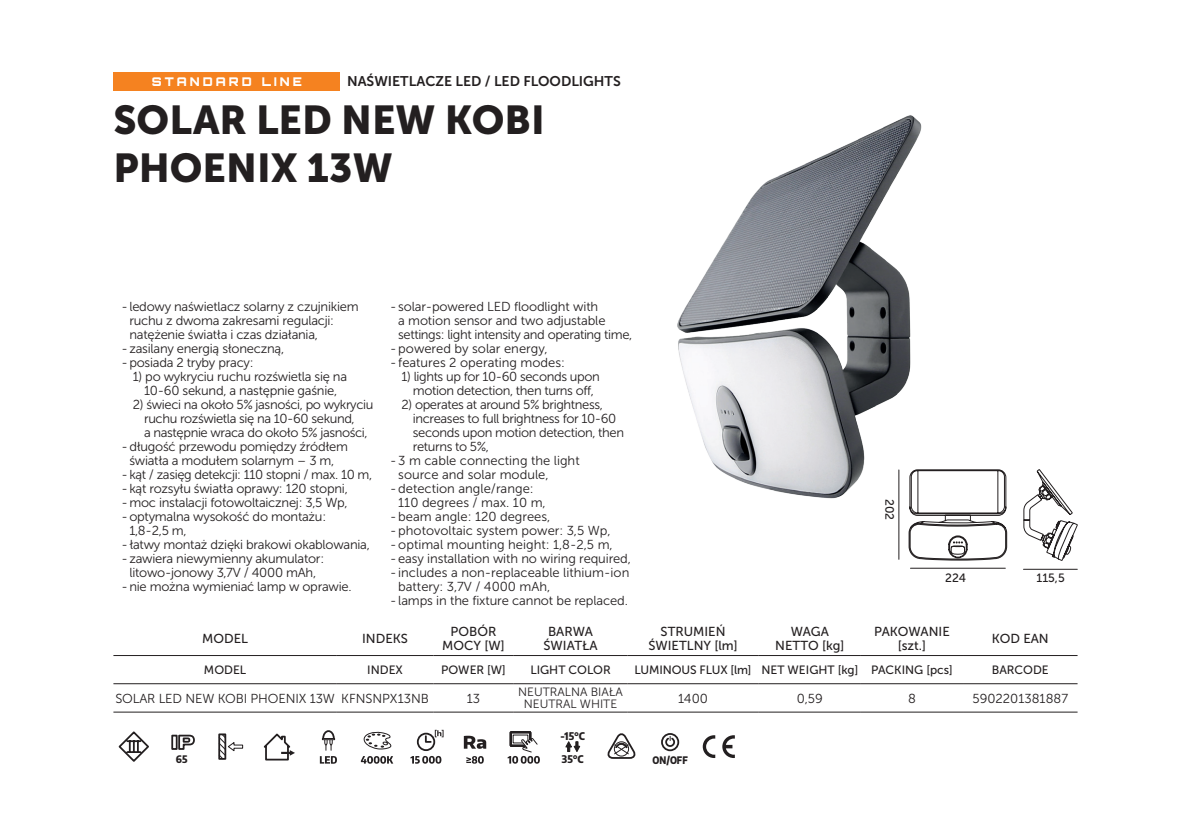
<style>
.page{position:relative;width:1191px;height:840px;background:#fff}
.page>*{position:absolute;margin:0;border:0;box-sizing:border-box;transform-origin:0 0}
.t1{font:40px/48px "Museo Sans 900";color:#231f20}
.t2{font:14px "Museo Sans 700";color:#231f20}
.t3{font:13px/14px "Museo Sans 300";letter-spacing:-.02em;color:#231f20;text-align:center}
.t4{font:13px "Museo Sans 300";color:#231f20}
.t5{font:13px/14px "Museo Sans 500";color:#231f20;text-align:center}
.t6{font:12px "Museo Sans 500";color:#231f20}
.t7{font:12px/12px "Museo Sans 300";color:#231f20;text-align:center}
.t8{font:900 12px "Orbitron";letter-spacing:.25em;color:#fff}
.t9{font:800 semi-condensed 10.4px "Encode Sans";color:#231f20}
.t10{font:800 semi-condensed 10.2px "Encode Sans";color:#231f20;scale:.92 1}
.t11{font:800 semi-condensed 10.2px "Encode Sans";color:#231f20}
</style>
<div class="page">
<img style="left:677px;top:115px;width:245px;height:403px">
<svg style="left:113px;top:655px;width:964px;height:30px"></svg>
<hr style="left:113px;top:654px;width:224px;height:1px;background:#231f20">
<hr style="left:337px;top:654px;width:96px;height:1px;background:#231f20">
<hr style="left:433px;top:654px;width:81px;height:1px;background:#231f20">
<hr style="left:514px;top:654px;width:113px;height:1px;background:#231f20">
<hr style="left:627px;top:654px;width:132px;height:1px;background:#231f20">
<hr style="left:759px;top:654px;width:102px;height:1px;background:#231f20">
<hr style="left:861px;top:654px;width:102px;height:1px;background:#231f20">
<hr style="left:963px;top:654px;width:114px;height:1px;background:#231f20">
<hr style="left:113px;top:683px;width:224px;height:1px;background:#231f20">
<hr style="left:337px;top:683px;width:96px;height:1px;background:#231f20">
<hr style="left:433px;top:683px;width:81px;height:1px;background:#231f20">
<hr style="left:514px;top:683px;width:113px;height:1px;background:#231f20">
<hr style="left:627px;top:683px;width:132px;height:1px;background:#231f20">
<hr style="left:759px;top:683px;width:102px;height:1px;background:#231f20">
<hr style="left:861px;top:683px;width:102px;height:1px;background:#231f20">
<hr style="left:963px;top:683px;width:114px;height:1px;background:#231f20">
<hr style="left:113px;top:711px;width:224px;height:1px;background:#231f20">
<hr style="left:337px;top:711px;width:96px;height:1px;background:#231f20">
<hr style="left:433px;top:711px;width:81px;height:1px;background:#231f20">
<hr style="left:514px;top:711px;width:113px;height:1px;background:#231f20">
<hr style="left:627px;top:711px;width:132px;height:1px;background:#231f20">
<hr style="left:759px;top:711px;width:102px;height:1px;background:#231f20">
<hr style="left:861px;top:711px;width:102px;height:1px;background:#231f20">
<hr style="left:963px;top:711px;width:114px;height:1px;background:#231f20">
<svg style="left:118px;top:731px;width:31px;height:31px"></svg>
<svg style="left:171px;top:734px;width:24px;height:16px"></svg>
<svg style="left:218px;top:733px;width:25px;height:26px"></svg>
<svg style="left:263px;top:733px;width:32px;height:28px"></svg>
<svg style="left:320px;top:756px;width:17px;height:7px"></svg>
<svg style="left:321px;top:730px;width:15px;height:19px"></svg>
<svg style="left:361px;top:756px;width:32px;height:7px"></svg>
<svg style="left:363px;top:731px;width:29px;height:18px"></svg>
<svg style="left:410px;top:729px;width:33px;height:34px"></svg>
<svg style="left:466px;top:756px;width:18px;height:7px"></svg>
<svg style="left:464px;top:735px;width:22px;height:13px"></svg>
<svg style="left:507px;top:731px;width:33px;height:32px"></svg>
<svg style="left:565px;top:741px;width:16px;height:11px"></svg>
<svg style="left:607px;top:733px;width:29px;height:26px"></svg>
<div style="left:661px;top:732px;width:18px;height:18px;border:2px solid #231f20;border-radius:50%"></div>
<svg style="left:664px;top:735px;width:12px;height:12px"></svg>
<svg style="left:702px;top:735px;width:13px;height:22px"></svg>
<svg style="left:722px;top:735px;width:13px;height:22px"></svg>
<div style="left:113px;top:72px;width:227px;height:18px;background:#f58220"></div>
<svg style="left:1023px;top:469px;width:55px;height:91px"></svg>
<hr style="left:1023px;top:568px;width:54px;height:1px;background:#231f20">
<hr style="left:910px;top:567px;width:95px;height:1px;background:#231f20">
<hr style="left:898px;top:469px;width:1px;height:90px;background:#231f20">
<svg style="left:908px;top:469px;width:99px;height:91px"></svg>
<p class="t8" style="left:152px;top:74px;width:151px">STANDARD LINE</p>
<p class="t2" style="left:347px;top:73px;width:275px">NAŚWIETLACZE LED / LED FLOODLIGHTS</p>
<h1 class="t1" style="left:113px;top:96px;width:433px">SOLAR LED NEW KOBI<br>PHOENIX 13W</h1>
<p class="t3" style="left:121px;top:299px;width:239px">- ledowy naświetlacz solarny z czujnikiem</p>
<p class="t3" style="left:129px;top:313px;width:206px">ruchu z dwoma zakresami regulacji:</p>
<p class="t3" style="left:129px;top:327px;width:190px">natężenie światła i czas działania,</p>
<p class="t3" style="left:121px;top:341px;width:164px">-zasilany energią słoneczną,</p>
<p class="t3" style="left:121px;top:355px;width:134px">-posiada 2 tryby pracy:</p>
<p class="t3" style="left:133px;top:369px;width:216px">1) po wykryciu ruchu rozświetla się na<br>10-60 sekund, a następnie gaśnie,</p>
<p class="t3" style="left:133px;top:397px;width:242px">2) świeci na około 5% jasności, po wykryciu</p>
<p class="t3" style="left:144px;top:411px;width:212px">ruchu rozświetla się na 10-60 sekund,</p>
<p class="t3" style="left:144px;top:425px;width:225px">a następnie wraca do około 5% jasności,</p>
<p class="t3" style="left:121px;top:439px;width:228px">-długość przewodu pomiędzy źródłem</p>
<p class="t3" style="left:129px;top:453px;width:206px">światła a modułem solarnym – 3 m,</p>
<p class="t3" style="left:121px;top:467px;width:252px">-kąt / zasięg detekcji: 110 stopni / max. 10 m,</p>
<p class="t3" style="left:121px;top:481px;width:228px">-kąt rozsyłu światła oprawy: 120 stopni,</p>
<p class="t3" style="left:121px;top:495px;width:228px">-moc instalacji fotowoltaicznej: 3,5 Wp,</p>
<p class="t3" style="left:121px;top:509px;width:206px">-optymalna wysokość do montażu:</p>
<p class="t3" style="left:129px;top:523px;width:59px">1,8-2,5 m,</p>
<p class="t3" style="left:121px;top:537px;width:250px">- łatwy montaż dzięki brakowi okablowania,</p>
<p class="t3" style="left:121px;top:551px;width:204px">-zawiera niewymienny akumulator:</p>
<p class="t3" style="left:129px;top:565px;width:188px">litowo-jonowy 3,7V / 4000 mAh,</p>
<p class="t3" style="left:121px;top:579px;width:232px">-nie można wymieniać lamp w oprawie.</p>
<p class="t3" style="left:390px;top:299px;width:209px">-solar-powered LED floodlight with</p>
<p class="t3" style="left:398px;top:313px;width:209px">a motion sensor and two adjustable</p>
<p class="t3" style="left:398px;top:327px;width:235px">settings: light intensity and operating time,</p>
<p class="t4" style="left:390px;top:341px;width:159px">-powered by solar energy,</p>
<p class="t4" style="left:390px;top:355px;width:176px">-features 2 operating modes:</p>
<p class="t3" style="left:401px;top:369px;width:200px">1) lights up for 10-60 seconds upon motion detection, then turns off,</p>
<p class="t3" style="left:401px;top:397px;width:203px">2) operates at around 5% brightness,</p>
<p class="t3" style="left:413px;top:411px;width:205px">increases to full brightness for 10-60</p>
<p class="t3" style="left:413px;top:425px;width:213px">seconds upon motion detection, then</p>
<p class="t3" style="left:413px;top:439px;width:78px">returns to 5%,</p>
<p class="t4" style="left:390px;top:453px;width:191px">-3 m cable connecting the light</p>
<p class="t4" style="left:398px;top:467px;width:152px">source and solar module,</p>
<p class="t4" style="left:390px;top:481px;width:145px">-detection angle/range:</p>
<p class="t4" style="left:398px;top:495px;width:149px">110 degrees / max. 10 m,</p>
<p class="t4" style="left:390px;top:509px;width:162px">-beam angle: 120 degrees,</p>
<p class="t4" style="left:390px;top:523px;width:222px">-photovoltaic system power: 3,5 Wp,</p>
<p class="t4" style="left:390px;top:537px;width:224px">-optimal mounting height: 1,8-2,5 m,</p>
<p class="t3" style="left:390px;top:551px;width:242px">-easy installation with no wiring required,</p>
<p class="t4" style="left:390px;top:565px;width:241px">-includes a non-replaceable lithium-ion</p>
<p class="t4" style="left:398px;top:579px;width:154px">battery: 3,7V / 4000 mAh,</p>
<p class="t3" style="left:390px;top:593px;width:239px">-lamps in the fixture cannot be replaced.</p>
<p class="t6" style="left:896px;top:498px;width:23px;rotate:90deg">202</p>
<p class="t6" style="left:945px;top:571px;width:22px">224</p>
<p class="t6" style="left:1036px;top:571px;width:30px">115,5</p>
<p class="t5" style="left:202px;top:631px;width:47px">MODEL</p>
<p class="t5" style="left:362px;top:631px;width:47px">INDEKS</p>
<p class="t5" style="left:442px;top:624px;width:64px">POBÓR<br>MOCY [W]</p>
<p class="t5" style="left:543px;top:624px;width:55px">BARWA<br>ŚWIATŁA</p>
<p class="t5" style="left:648px;top:624px;width:91px">STRUMIEŃ<br>ŚWIETLNY [lm]</p>
<p class="t5" style="left:775px;top:624px;width:71px">WAGA<br>NETTO [kg]</p>
<p class="t5" style="left:874px;top:624px;width:77px">PAKOWANIE [szt.]</p>
<p class="t5" style="left:991px;top:631px;width:59px">KOD EAN</p>
<p class="t6" style="left:204px;top:663px;width:44px">MODEL</p>
<p class="t6" style="left:367px;top:663px;width:37px">INDEX</p>
<p class="t6" style="left:441px;top:663px;width:66px">POWER [W]</p>
<p class="t6" style="left:530px;top:663px;width:82px">LIGHT COLOR</p>
<p class="t6" style="left:634px;top:663px;width:320px">LUMINOUS FLUX [lm] NET WEIGHT [kg] PACKING [pcs]</p>
<p class="t6" style="left:991px;top:663px;width:59px">BARCODE</p>
<p class="t3" style="left:115px;top:691px;width:315px">SOLAR LED NEW KOBI PHOENIX 13W KFNSNPX13NB</p>
<p class="t3" style="left:467px;top:691px;width:15px">13</p>
<p class="t7" style="left:518px;top:686px;width:106px">NEUTRALNA BIAŁA<br>NEUTRAL WHITE</p>
<p class="t3" style="left:678px;top:691px;width:31px">1400</p>
<p class="t3" style="left:797px;top:691px;width:27px">0,59</p>
<p class="t3" style="left:908px;top:691px;width:9px">8</p>
<p class="t4" style="left:972px;top:691px;width:97px">5902201381887</p>
<p class="t11" style="left:176px;top:751px;width:13px">65</p>
<p class="t9" style="left:560px;top:727px;width:26px">-15°C</p>
<p class="t9" style="left:562px;top:750px;width:23px">35°C</p>
<p class="t10" style="left:652px;top:751px;width:40px">ON/OFF</p>
</div>
